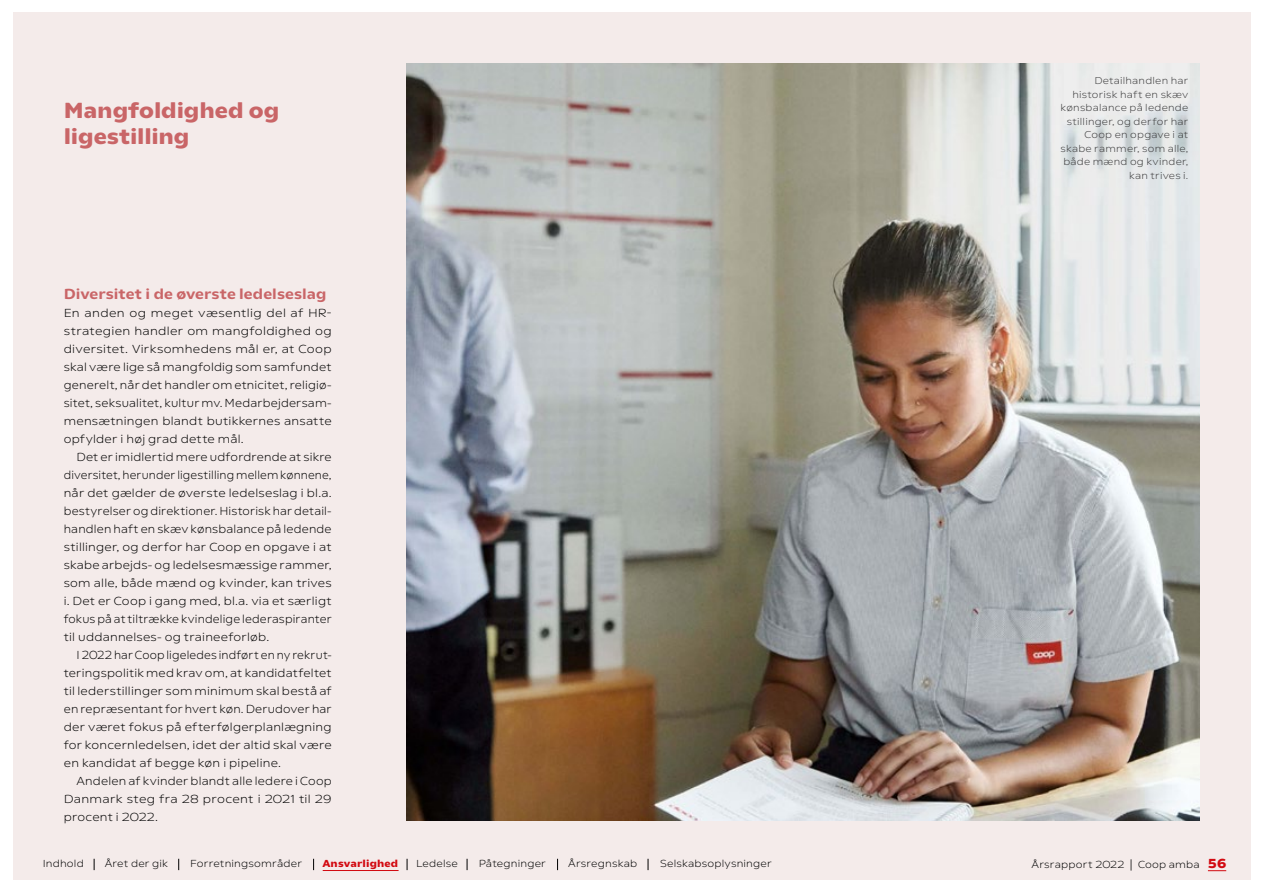
<style>
.page{position:relative;width:1263px;height:893px;background:#fff}
.page>*{position:absolute;margin:0;border:0;box-sizing:border-box;transform-origin:0 0}
.t1{font:700 22.5px/25.5px "COOPPRINT";letter-spacing:-.005em;color:#c96567}
.t2{font:600 15px "COOPPRINT";letter-spacing:.005em;color:#c96567}
.t3{font:300 12px/18px "COOPPRINT";letter-spacing:.02em;color:#000;text-align:justify}
.t4{font:300 12px/18px "COOPPRINT";letter-spacing:.02em;color:#000;text-align:justify;scale:.92 1}
.t5{font:300 10.5px "COOPPRINT";letter-spacing:.02em;color:#000}
.t6{font:700 10.5px "COOPPRINT";letter-spacing:.01em;color:#d20a11}
.t7{font:300 10.2px/13.5px "COOPPRINT";letter-spacing:.025em;color:#3a3a3b;text-align:right}
.s1{font-size:12px}
.s2{font-weight:700;font-size:13.5px;color:#d20a11}
</style>
<div class="page">
<div style="left:13px;top:13px;width:1237px;height:867px;background:#f4ebea"></div>
<img style="left:406px;top:64px;width:793px;height:757px">
<svg style="left:1208px;top:870px;width:18px;height:1px"></svg>
<hr style="left:323px;top:870px;width:76px;height:1px;background:#d20a11">
<h1 class="t1" style="left:64px;top:98px;width:217px">Mangfoldighed og ligestilling</h1>
<p class="t2" style="left:64px;top:285px;width:264px">Diversitet i de øverste ledelseslag</p>
<p class="t3" style="left:64px;top:304px;width:269px">En anden og meget væsentlig del af HR&shy;strategien handler om mangfoldighed og diversitet. Virksomhedens mål er, at Coop skal være lige så mangfoldig som samfundet generelt, når det handler om etnicitet, religiø&shy;sitet, seksualitet, kultur mv. Medarbejdersam&shy;mensætningen blandt butikkernes ansatte opfylder i høj grad dette mål.</p>
<p class="t3" style="left:64px;top:448px;width:269px;text-indent:13px">Det er imidlertid mere udfordrende at sikre diversitet, herunder ligestilling mellem kønnene, når det gælder de øverste ledelseslag i bl.a. bestyrelser og direktioner. Historisk har detail&shy;handlen haft en skæv kønsbalance på ledende stillinger, og derfor har Coop en opgave i at skabe arbejds- og ledelsesmæssige rammer, som alle, både mænd og kvinder, kan trives i. Det er Coop i gang med, bl.a. via et særligt fokus på at tiltrække kvindelige lederaspiranter til uddannelses- og traineeforløb.</p>
<p class="t4" style="left:64px;top:646px;width:293px;text-indent:13px">I 2022 har Coop ligeledes indført en ny rekrut&shy;teringspolitik med krav om, at kandidatfeltet til lederstillinger som minimum skal bestå af en repræsentant for hvert køn. Derudover har der været fokus på efterfølgerplanlægning for koncernledelsen, idet der altid skal være en kandidat af begge køn i pipeline.</p>
<p class="t3" style="left:64px;top:772px;width:269px;text-indent:13px">Andelen af kvinder blandt alle ledere i Coop Danmark steg fra 28 procent i 2021 til 29 procent i 2022.</p>
<p class="t7" style="left:1060px;top:74px;width:129px">Detailhandlen har historisk haft en skæv kønsbalance på ledende stillinger, og derfor har<br>Coop en opgave i at skabe rammer, som alle, både mænd og kvinder, kan trives i.</p>
<p class="t5" style="left:43px;top:858px;width:43px">Indhold</p>
<p class="t5" style="left:105px;top:858px;width:65px">Året der gik</p>
<p class="t5" style="left:190px;top:858px;width:114px">Forretningsområder</p>
<p class="t6" style="left:322px;top:858px;width:77px">Ansvarlighed</p>
<p class="t5" style="left:416px;top:858px;width:43px">Ledelse</p>
<p class="t5" style="left:479px;top:858px;width:69px">Påtegninger</p>
<p class="t5" style="left:568px;top:858px;width:71px">Årsregnskab</p>
<p class="t5" style="left:660px;top:858px;width:113px">Selskabsoplysninger</p>
<p class="t5" style="left:1031px;top:858px;width:196px">Årsrapport 2022 <span class="s1">|</span> Coop amba <span class="s2">56</span></p>
</div>
